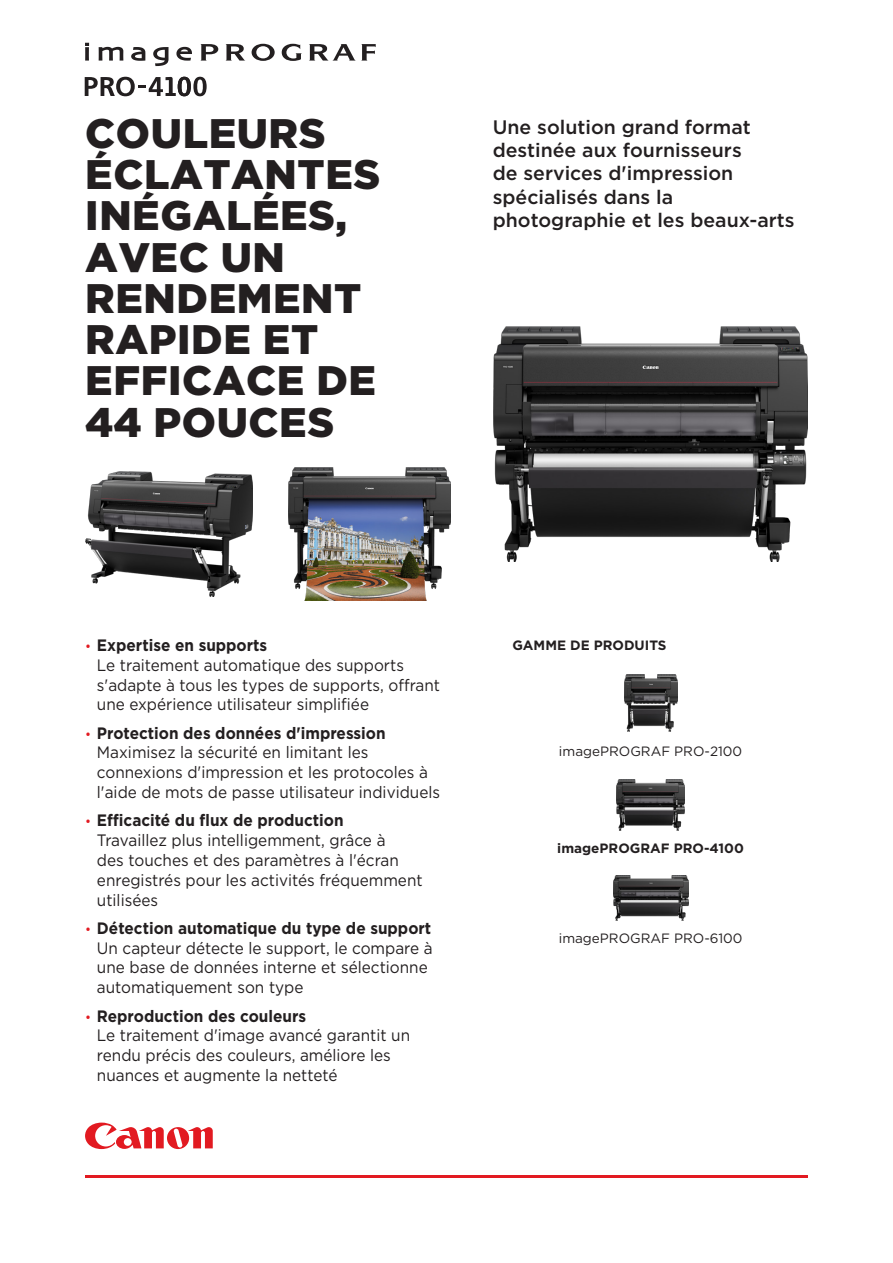
<style>
.page{position:relative;width:893px;height:1263px;background:#fff}
.page>*{position:absolute;margin:0;border:0;box-sizing:border-box;transform-origin:0 0}
.COVER_HEADER_LARGE{font:900 41.25px/41.2px "Gotham";letter-spacing:.015em;color:#231f20}
.INTRO{font:500 19.5px/23.4px "Gotham";color:#231f20}
.t1{font:16.5px/19.8px "Gotham";color:#231f20;scale:.93 1}
.BODY{font:13.5px "Gotham";color:#231f20}
.BODY-2{font:700 13.5px "Gotham";color:#231f20}
.SUBHEAD{font:700 13.5px "Gotham";color:#231f20}
.s1{font-size:13.5px;color:#e21a21}
.s2{font-weight:700}
</style>
<div class="page">
<svg style="left:85px;top:1122px;width:128px;height:28px"></svg>
<hr style="left:85px;top:1175px;width:723px;height:3px;background:#e21a21">
<img style="left:493px;top:327px;width:315px;height:234px">
<img style="left:288px;top:467px;width:162px;height:134px">
<img style="left:85px;top:471px;width:167px;height:126px">
<svg style="left:200px;top:44px;width:18px;height:17px"></svg>
<svg style="left:225px;top:44px;width:20px;height:17px"></svg>
<svg style="left:252px;top:44px;width:23px;height:17px"></svg>
<svg style="left:282px;top:44px;width:20px;height:17px"></svg>
<svg style="left:309px;top:44px;width:67px;height:17px"></svg>
<svg style="left:85px;top:43px;width:4px;height:18px"></svg>
<svg style="left:99px;top:47px;width:24px;height:14px"></svg>
<svg style="left:131px;top:47px;width:14px;height:14px"></svg>
<svg style="left:153px;top:47px;width:16px;height:19px"></svg>
<svg style="left:176px;top:47px;width:16px;height:14px"></svg>
<svg style="left:85px;top:77px;width:122px;height:19px"></svg>
<img style="left:624px;top:674px;width:53px;height:57px">
<img style="left:617px;top:779px;width:68px;height:51px">
<img style="left:613px;top:875px;width:75px;height:45px">
<p class="COVER_HEADER_LARGE" style="left:85px;top:112px;width:297px">COULEURS<br>ÉCLATANTES<br>INÉGALÉES,<br>AVEC UN<br>RENDEMENT<br>RAPIDE ET<br>EFFICACE DE<br>44 POUCES</p>
<p class="INTRO" style="left:493px;top:115px;width:303px">Une solution grand format destinée aux fournisseurs<br>de services d'impression spécialisés dans la photographie et les beaux-arts</p>
<p class="t1" style="left:97px;top:635px;width:370px;text-indent:-12px"><span class="s1">•</span> <span class="s2">Expertise en supports<br></span>Le traitement automatique des supports s'adapte à tous les types de supports, offrant une expérience utilisateur simplifiée</p>
<p class="t1" style="left:97px;top:722px;width:370px;text-indent:-12px"><span class="s1">•</span> <span class="s2">Protection des données d'impression </span>Maximisez la sécurité en limitant les connexions d'impression et les protocoles à l'aide de mots de passe utilisateur individuels</p>
<p class="t1" style="left:97px;top:810px;width:352px;text-indent:-12px"><span class="s1">•</span> <span class="s2">Efficacité du flux de production<br></span>Travaillez plus intelligemment, grâce à<br>des touches et des paramètres à l'écran enregistrés pour les activités fréquemment utilisées</p>
<p class="t1" style="left:97px;top:918px;width:363px;text-indent:-12px"><span class="s1">•</span> <span class="s2">Détection automatique du type de support </span>Un capteur détecte le support, le compare à une base de données interne et sélectionne automatiquement son type</p>
<p class="t1" style="left:97px;top:1005px;width:338px;text-indent:-12px"><span class="s1">•</span> <span class="s2">Reproduction des couleurs<br></span>Le traitement d'image avancé garantit un rendu précis des couleurs, améliore les nuances et augmente la netteté</p>
<p class="SUBHEAD" style="left:512px;top:636px;width:156px">GAMME DE PRODUITS</p>
<p class="BODY" style="left:559px;top:743px;width:185px">imagePROGRAF PRO-2100</p>
<p class="BODY-2" style="left:557px;top:839px;width:188px">imagePROGRAF PRO-4100</p>
<p class="BODY" style="left:559px;top:929px;width:185px">imagePROGRAF PRO-6100</p>
</div>
